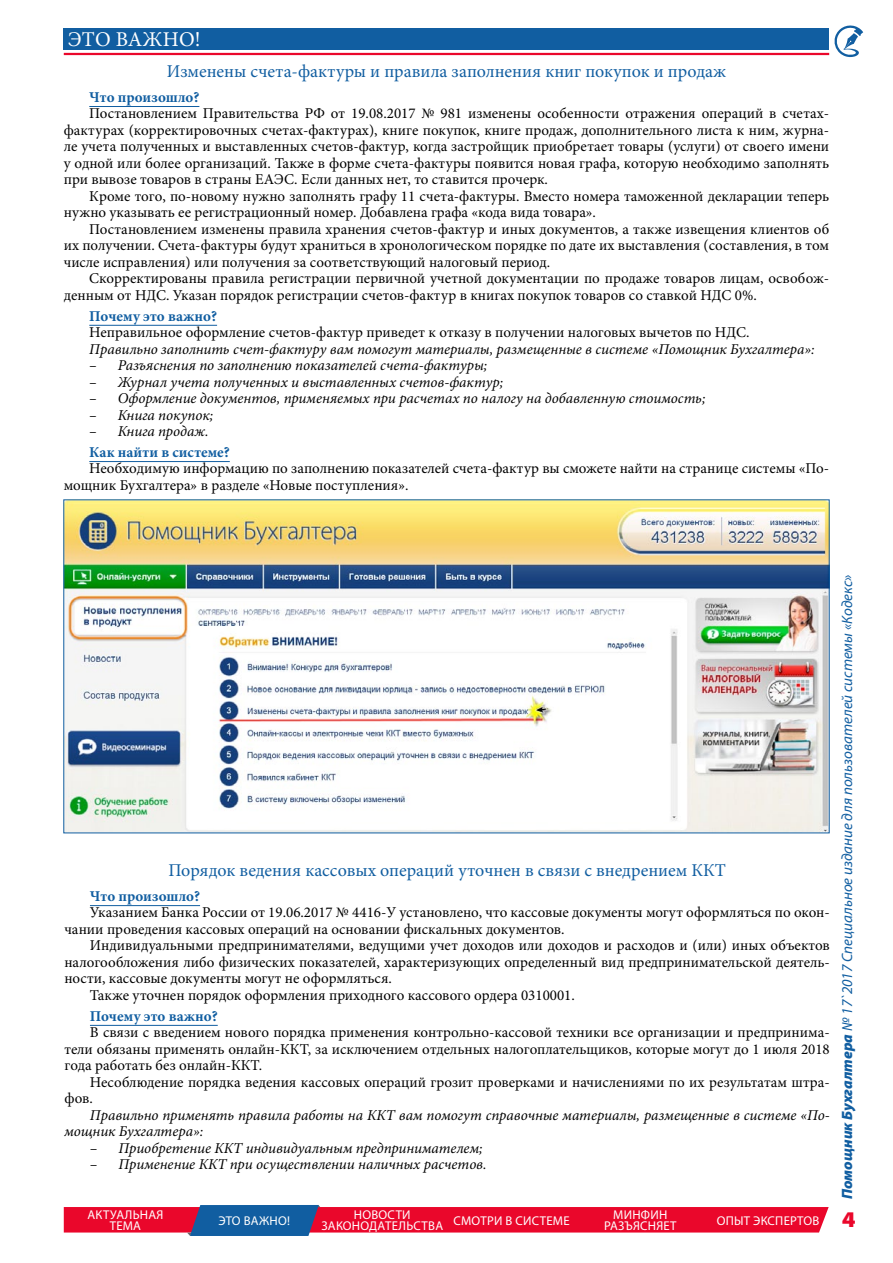
<style>
.page{position:relative;width:893px;height:1263px;background:#fff}
.page>*{position:absolute;margin:0;border:0;box-sizing:border-box;transform-origin:0 0}
.t1{font:900 semi-expanded 22.5px "Myriad Pro";color:#ea072b}
.t2{font:21px "Minion Pro";color:#fff}
.t3{font:18px "Minion Pro";color:#115ea1}
.t4{font:15px/16.5px "Minion Pro";color:#000}
.t5{font:italic 15px/16.5px "Minion Pro";color:#000}
.t6{font:italic 15px "Myriad Pro";color:#115ea1}
.t7{font:700 15px "Minion Pro";color:#115ea1}
.t8{font:12.75px/10.5px "Myriad Pro";letter-spacing:.105em;color:#fff}
.t9{font:12.75px "Myriad Pro";letter-spacing:.125em;color:#fff}
.t10{font:12.75px "Myriad Pro";letter-spacing:.13em;color:#fff}
.s1{font-weight:900}
</style>
<div class="page">
<svg style="left:834px;top:25px;width:29px;height:32px"></svg>
<div style="left:64px;top:29px;width:765px;height:21px;background:#115ea1"></div>
<hr style="left:64px;top:53px;width:765px;height:2px;background:#ea072b">
<svg style="left:64px;top:1205px;width:765px;height:31px;background:#cb3a5d"></svg>
<hr style="left:89px;top:106px;width:110px;height:1px;background:#115ea1">
<hr style="left:89px;top:325px;width:128px;height:1px;background:#115ea1">
<hr style="left:89px;top:461px;width:141px;height:1px;background:#115ea1">
<img style="left:66px;top:502px;width:761px;height:329px">
<hr style="left:90px;top:905px;width:110px;height:1px;background:#115ea1">
<hr style="left:90px;top:1025px;width:128px;height:1px;background:#115ea1">
<h2 class="t2" style="left:68px;top:25px;width:15px">это</h2>
<h2 class="t2" style="left:116px;top:25px;width:87px">важно!</h2>
<p class="t3" style="left:167px;top:59px;width:561px">Изменены счета-фактуры и правила заполнения книг покупок и продаж</p>
<p class="t7" style="left:89px;top:87px;width:112px">Что произошло?</p>
<p class="t4" style="left:64px;top:105px;width:767px;text-align:justify;text-indent:26px">Постановлением Правительства РФ от 19.08.2017 № 981 изменены особенности отражения операций в счетах&shy;фактурах (корректировочных счетах-фактурах), книге покупок, книге продаж, дополнительного листа к ним, журна&shy;ле учета полученных и выставленных счетов-фактур, когда застройщик приобретает товары (услуги) от своего имени у одной или более организаций. Также в форме счета-фактуры появится новая графа, которую необходимо заполнять при вывозе товаров в страны ЕАЭС. Если данных нет, то ставится прочерк.</p>
<p class="t4" style="left:64px;top:188px;width:767px;text-indent:26px">Кроме того, по-новому нужно заполнять графу 11 счета-фактуры. Вместо номера таможенной декларации теперь нужно указывать ее регистрационный номер. Добавлена графа «кода вида товара».</p>
<p class="t4" style="left:64px;top:221px;width:767px;text-align:justify;text-indent:26px">Постановлением изменены правила хранения счетов-фактур и иных документов, а также извещения клиентов об их получении. Счета-фактуры будут храниться в хронологическом порядке по дате их выставления (составления, в том числе исправления) или получения за соответствующий налоговый период.</p>
<p class="t4" style="left:64px;top:270px;width:767px;text-indent:26px">Скорректированы правила регистрации первичной учетной документации по продаже товаров лицам, освобож&shy;денным от НДС. Указан порядок регистрации счетов-фактур в книгах покупок товаров со ставкой НДС 0%.</p>
<p class="t7" style="left:89px;top:305px;width:129px">Почему это важно?</p>
<p class="t4" style="left:89px;top:324px;width:662px">Неправильное оформление счетов-фактур приведет к отказу в получении налоговых вычетов по НДС.</p>
<p class="t5" style="left:89px;top:341px;width:727px">Правильно заполнить счет-фактуру вам помогут материалы, размещенные в системе «Помощник Бухгалтера»:</p>
<p class="t5" style="left:89px;top:357px;width:400px">– Разъяснения по заполнению показателей счета-фактуры;</p>
<p class="t5" style="left:89px;top:374px;width:416px">– Журнал учета полученных и выставленных счетов-фактур;</p>
<p class="t5" style="left:89px;top:390px;width:618px">– Оформление документов, применяемых при расчетах по налогу на добавленную стоимость;</p>
<p class="t5" style="left:89px;top:407px;width:125px">– Книга покупок;</p>
<p class="t5" style="left:89px;top:423px;width:121px">– Книга продаж.</p>
<p class="t7" style="left:89px;top:441px;width:142px">Как найти в системе?</p>
<p class="t4" style="left:64px;top:460px;width:767px;text-indent:26px">Необходимую информацию по заполнению показателей счета-фактур вы сможете найти на странице системы «По&shy;мощник Бухгалтера» в разделе «Новые поступления».</p>
<p class="t3" style="left:168px;top:858px;width:559px">Порядок ведения кассовых операций уточнен в связи с внедрением ККТ</p>
<p class="t7" style="left:90px;top:886px;width:112px">Что произошло?</p>
<p class="t4" style="left:64px;top:904px;width:767px;text-indent:26px">Указанием Банка России от 19.06.2017 № 4416-У установлено, что кассовые документы могут оформляться по окон&shy;чании проведения кассовых операций на основании фискальных документов.</p>
<p class="t4" style="left:90px;top:937px;width:741px">Индивидуальными предпринимателями, ведущими учет доходов или доходов и расходов и (или) иных объектов</p>
<p class="t4" style="left:64px;top:954px;width:767px">налогообложения либо физических показателей, характеризующих определенный вид предпринимательской деятель-</p>
<p class="t4" style="left:64px;top:970px;width:329px">ности, кассовые документы могут не оформляться.</p>
<p class="t4" style="left:90px;top:987px;width:486px">Также уточнен порядок оформления приходного кассового ордера 0310001.</p>
<p class="t7" style="left:90px;top:1005px;width:129px">Почему это важно?</p>
<p class="t4" style="left:64px;top:1024px;width:767px;text-align:justify;text-indent:26px">В связи с введением нового порядка применения контрольно-кассовой техники все организации и предпринима&shy;тели обязаны применять онлайн-ККТ, за исключением отдельных налогоплательщиков, которые могут до 1 июля 2018 года работать без онлайн-ККТ.</p>
<p class="t4" style="left:64px;top:1074px;width:767px;text-indent:26px">Несоблюдение порядка ведения кассовых операций грозит проверками и начислениями по их результатам штра&shy;фов.</p>
<p class="t5" style="left:64px;top:1107px;width:767px;text-indent:26px">Правильно применять правила работы на ККТ вам помогут справочные материалы, размещенные в системе «По&shy;мощник Бухгалтера»:</p>
<p class="t5" style="left:90px;top:1140px;width:394px">– Приобретение ККТ индивидуальным предпринимателем;</p>
<p class="t5" style="left:90px;top:1156px;width:398px">– Применение ККТ при осуществлении наличных расчетов.</p>
<p class="t8" style="left:110px;top:1209px;width:55px;text-indent:-22px">Актуальная тема</p>
<p class="t8" style="left:218px;top:1215px;width:73px">это важно!</p>
<p class="t8" style="left:354px;top:1209px;width:58px">но вости</p>
<p class="t8" style="left:321px;top:1220px;width:31px">законо</p>
<p class="t8" style="left:369px;top:1220px;width:94px">дательства смо</p>
<p class="t10" style="left:481px;top:1212px;width:91px">три в системе</p>
<p class="t8" style="left:604px;top:1209px;width:73px;text-align:center">минфин разъясн яет</p>
<p class="t9" style="left:717px;top:1212px;width:104px">опыт экспертов</p>
<p class="t6" style="left:838px;top:1199px;width:626px;rotate:-90deg"><span class="s1">Помощник Бухгалтера</span> № 17`2017 Специальное издание для пользователей системы «Кодекс»</p>
<h1 class="t1" style="left:842px;top:1204px;width:15px">4</h1>
</div>
